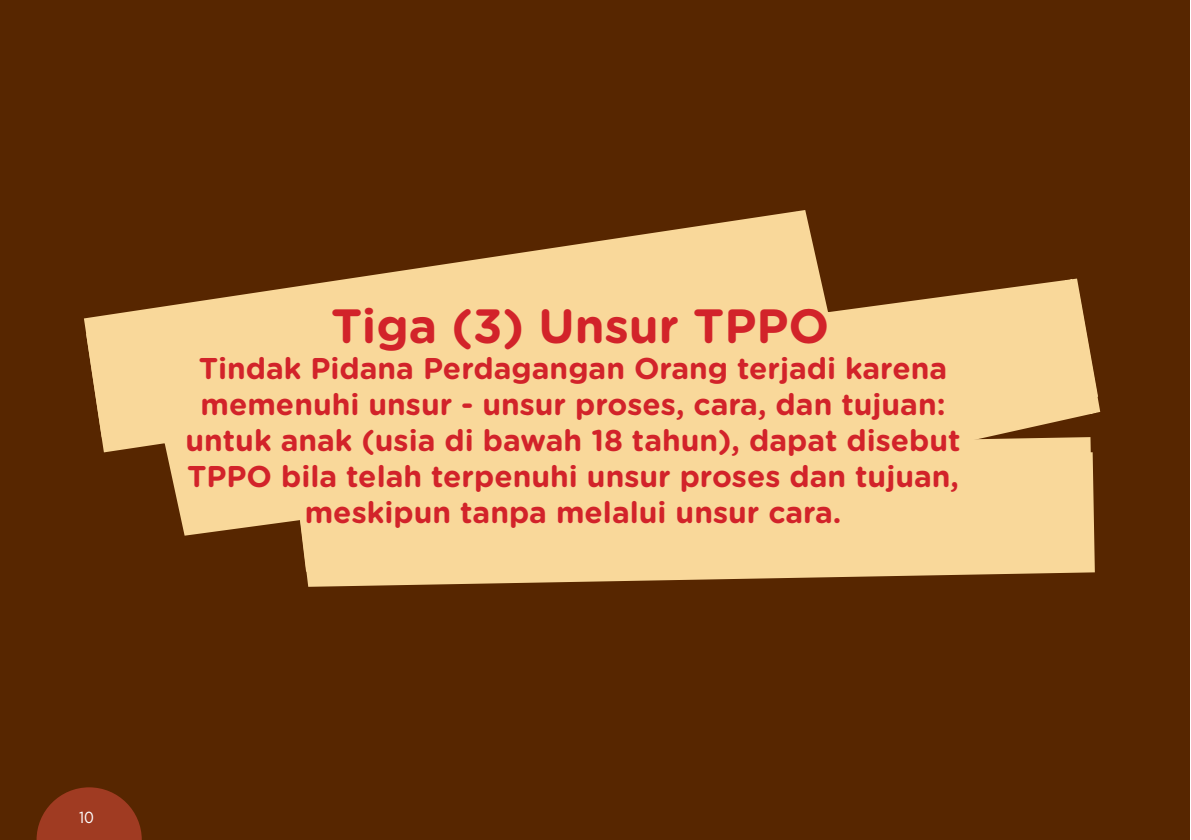
<style>
.page{position:relative;width:1191px;height:840px;background:#fff}
.page>*{position:absolute;margin:0;border:0;box-sizing:border-box;transform-origin:0 0}
.t1{font:700 48px "Gotham Rounded";color:#d2232a}
.t2{font:700 30px/36px "Gotham Rounded";color:#d2232a;text-align:center}
.t3{font:16px "Gotham Narrow";color:#fff}
</style>
<div class="page">
<div style="left:0;top:0;width:1190px;height:839px;background:#572600"></div>
<svg style="left:84px;top:210px;width:1017px;height:377px"></svg>
<svg style="left:37px;top:787px;width:105px;height:52px"></svg>
<h1 class="t1" style="left:331px;top:290px;width:499px">Tiga (3) Unsur TPPO</h1>
<p class="t2" style="left:185px;top:349px;width:776px">Tindak Pidana Perdagangan Orang terjadi karena memenuhi unsur - unsur proses, cara, dan tujuan: untuk anak (usia di bawah 18 tahun), dapat disebut TPPO bila telah terpenuhi unsur proses dan tujuan, meskipun tanpa melalui unsur cara.</p>
<p class="t3" style="left:79px;top:807px;width:16px">10</p>
</div>
